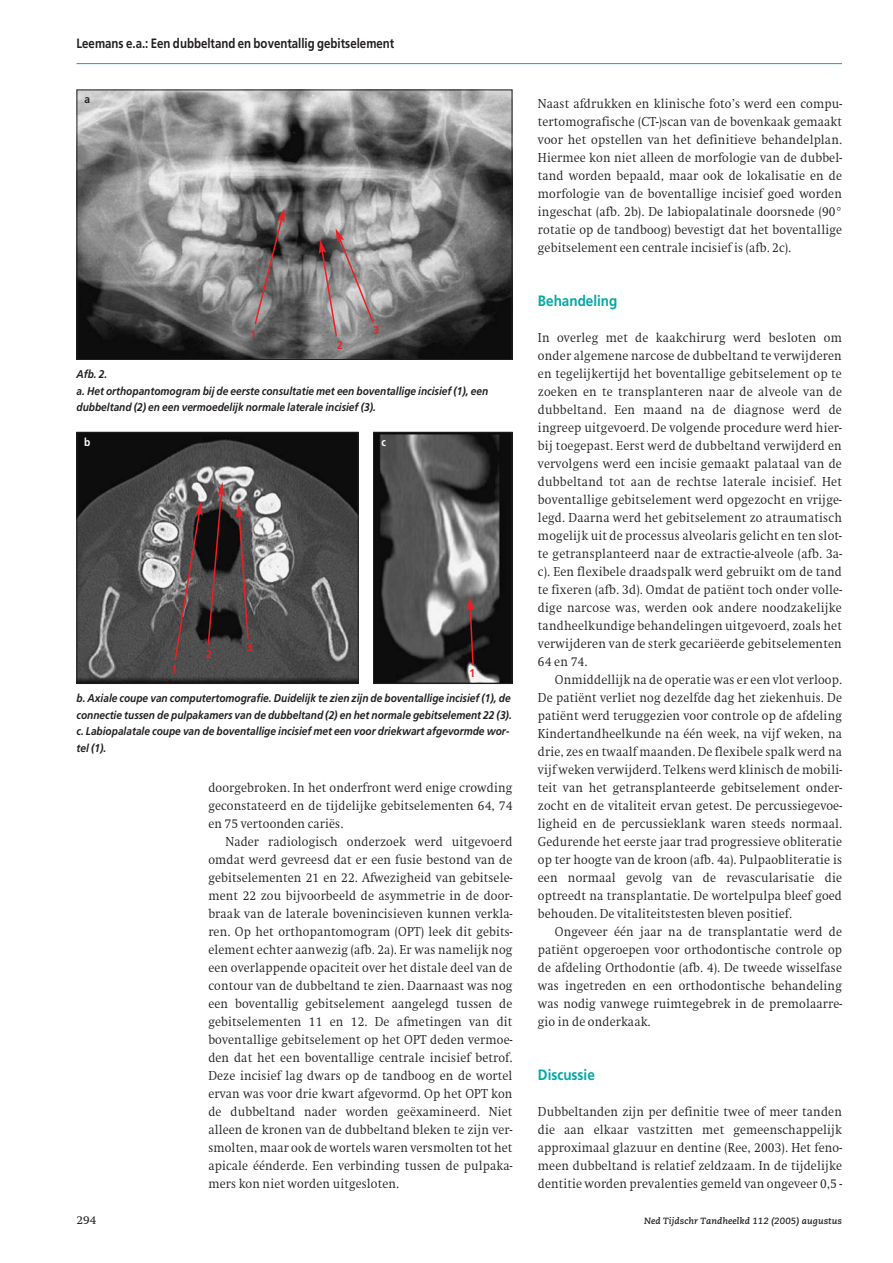
<style>
.page{position:relative;width:893px;height:1263px;background:#fff}
.page>*{position:absolute;margin:0;border:0;box-sizing:border-box;transform-origin:0 0}
.t1{font:700 15px "Frutiger";color:#00a9a4;scale:.9 1}
.t2{font:300 13.5px/18px "Swift";letter-spacing:.01em;color:#231f20;text-align:justify;scale:.92 1}
.t3{font:700 13.5px "Frutiger";color:#231f20;scale:.85 1}
.t4{font:12px "Swift";color:#231f20}
.t5{font:italic 700 11.25px/16.5px "Frutiger";color:#231f20;scale:.9 1}
.t6{font:700 11.25px "Frutiger";color:#ee1e24;scale:.9 1}
.t7{font:700 11.25px "Frutiger";color:#fff;scale:.9 1}
.t8{font:700 11.25px "Frutiger";color:#231f20;scale:.9 1}
.t9{font:italic 700 9px "Caecilia";letter-spacing:.01em;color:#231f20}
</style>
<div class="page">
<hr style="left:77px;top:63px;width:765px;height:1px;background:#00a9a4">
<img style="left:79px;top:92px;width:431px;height:266px">
<div style="left:77px;top:90px;width:435px;height:270px;border:1px solid #231f20"></div>
<img style="left:79px;top:434px;width:278px;height:248px">
<div style="left:77px;top:432px;width:282px;height:252px;border:1px solid #231f20"></div>
<img style="left:375px;top:434px;width:135px;height:248px">
<div style="left:373px;top:432px;width:139px;height:252px;border:1px solid #231f20"></div>
<svg style="left:253px;top:208px;width:32px;height:118px;background:#6e6263"></svg>
<svg style="left:173px;top:482px;width:52px;height:179px;background:#544849"></svg>
<svg style="left:236px;top:504px;width:14px;height:136px;background:#5c4344"></svg>
<svg style="left:467px;top:596px;width:8px;height:70px"></svg>
<svg style="left:319px;top:228px;width:56px;height:110px;background:#9d9192"></svg>
<p class="t3" style="left:77px;top:38px;width:375px">Leemans e.a.: Een dubbeltand en boventallig gebitselement</p>
<p class="t8" style="left:84px;top:95px;width:8px">a</p>
<p class="t6" style="left:250px;top:329px;width:8px">1</p>
<p class="t6" style="left:337px;top:340px;width:8px">2</p>
<p class="t6" style="left:373px;top:326px;width:8px">3</p>
<p class="t5" style="left:77px;top:367px;width:459px">Afb. 2.<br>a. Het orthopantomogram bij de eerste consultatie met een boventallige incisief (1), een dubbeltand (2) en een vermoedelijk normale laterale incisief (3).</p>
<p class="t7" style="left:84px;top:437px;width:8px">b</p>
<p class="t7" style="left:381px;top:438px;width:6px">c</p>
<p class="t6" style="left:206px;top:650px;width:8px">2</p>
<p class="t6" style="left:247px;top:642px;width:8px">3</p>
<p class="t6" style="left:172px;top:665px;width:8px">1</p>
<p class="t6" style="left:470px;top:668px;width:8px">1</p>
<p class="t5" style="left:77px;top:691px;width:485px">b. Axiale coupe van computertomografie. Duidelijk te zien zijn de boventallige incisief (1), de connectie tussen de pulpakamers van de dubbeltand (2) en het normale gebitselement 22 (3). c. Labiopalatale coupe van de boventallige incisief met een voor driekwart afgevormde wor&shy;tel (1).</p>
<p class="t2" style="left:208px;top:779px;width:332px">doorgebroken. In het onderfront werd enige crowding geconstateerd en de tijdelijke gebitselementen 64, 74 en 75 vertoonden cariës.</p>
<p class="t2" style="left:208px;top:833px;width:332px;text-indent:17px">Nader radiologisch onderzoek werd uitgevoerd omdat werd gevreesd dat er een fusie bestond van de gebitselementen 21 en 22. Afwezigheid van gebitsele&shy;ment 22 zou bijvoorbeeld de asymmetrie in de door&shy;braak van de laterale bovenincisieven kunnen verkla&shy;ren. Op het orthopantomogram (OPT) leek dit gebits&shy;element echter aanwezig (afb. 2a). Er was namelijk nog een overlappende opaciteit over het distale deel van de contour van de dubbeltand te zien. Daarnaast was nog een boventallig gebitselement aangelegd tussen de gebitselementen 11 en 12. De afmetingen van dit boventallige gebitselement op het OPT deden vermoe&shy;den dat het een boventallige centrale incisief betrof.<br>Deze incisief lag dwars op de tandboog en de wortel ervan was voor drie kwart afgevormd. Op het OPT kon de dubbeltand nader worden geëxamineerd. Niet alleen de kronen van de dubbeltand bleken te zijn ver&shy;smolten, maar ook de wortels waren versmolten tot het apicale éénderde. Een verbinding tussen de pulpaka&shy;mers kon niet worden uitgesloten.</p>
<p class="t2" style="left:538px;top:95px;width:332px">Naast afdrukken en klinische foto’s werd een compu&shy;tertomografische (CT-)scan van de bovenkaak gemaakt voor het opstellen van het definitieve behandelplan.<br>Hiermee kon niet alleen de morfologie van de dubbel&shy;tand worden bepaald, maar ook de lokalisatie en de morfologie van de boventallige incisief goed worden ingeschat (afb. 2b). De labiopalatinale doorsnede (90° rotatie op de tandboog) bevestigt dat het boventallige gebitselement een centrale incisief is (afb. 2c).</p>
<p class="t1" style="left:538px;top:295px;width:90px">Behandeling</p>
<p class="t2" style="left:538px;top:329px;width:332px">In overleg met de kaakchirurg werd besloten om onder algemene narcose de dubbeltand te verwijderen en tegelijkertijd het boventallige gebitselement op te zoeken en te transplanteren naar de alveole van de dubbeltand. Een maand na de diagnose werd de ingreep uitgevoerd. De volgende procedure werd hier&shy;bij toegepast. Eerst werd de dubbeltand verwijderd en vervolgens werd een incisie gemaakt palataal van de dubbeltand tot aan de rechtse laterale incisief. Het boventallige gebitselement werd opgezocht en vrijge&shy;legd. Daarna werd het gebitselement zo atraumatisch mogelijk uit de processus alveolaris gelicht en ten slot&shy;te getransplanteerd naar de extractie-alveole (afb. 3a&shy;c). Een flexibele draadspalk werd gebruikt om de tand te fixeren (afb. 3d). Omdat de patiënt toch onder volle&shy;dige narcose was, werden ook andere noodzakelijke tandheelkundige behandelingen uitgevoerd, zoals het verwijderen van de sterk gecariëerde gebitselementen 64 en 74.</p>
<p class="t2" style="left:538px;top:671px;width:332px;text-indent:17px">Onmiddellijk na de operatie was er een vlot verloop.<br>De patiënt verliet nog dezelfde dag het ziekenhuis. De patiënt werd teruggezien voor controle op de afdeling Kindertandheelkunde na één week, na vijf weken, na drie, zes en twaalf maanden. De flexibele spalk werd na vijf weken verwijderd. Telkens werd klinisch de mobili&shy;teit van het getransplanteerde gebitselement onder&shy;zocht en de vitaliteit ervan getest. De percussiegevoe&shy;ligheid en de percussieklank waren steeds normaal.<br>Gedurende het eerste jaar trad progressieve obliteratie op ter hoogte van de kroon (afb. 4a). Pulpaobliteratie is een normaal gevolg van de revascularisatie die optreedt na transplantatie. De wortelpulpa bleef goed behouden. De vitaliteitstesten bleven positief.</p>
<p class="t2" style="left:538px;top:923px;width:332px;text-indent:17px">Ongeveer één jaar na de transplantatie werd de patiënt opgeroepen voor orthodontische controle op de afdeling Orthodontie (afb. 4). De tweede wisselfase was ingetreden en een orthodontische behandeling was nodig vanwege ruimtegebrek in de premolaarre&shy;gio in de onderkaak.</p>
<p class="t1" style="left:538px;top:1069px;width:65px">Discussie</p>
<p class="t2" style="left:538px;top:1103px;width:332px">Dubbeltanden zijn per definitie twee of meer tanden die aan elkaar vastzitten met gemeenschappelijk approximaal glazuur en dentine (Ree, 2003). Het feno&shy;meen dubbeltand is relatief zeldzaam. In de tijdelijke dentitie worden prevalenties gemeld van ongeveer 0,5 -</p>
<p class="t4" style="left:77px;top:1215px;width:21px">294</p>
<p class="t9" style="left:644px;top:1217px;width:199px">Ned Tijdschr Tandheelkd 112 (2005) augustus</p>
</div>
